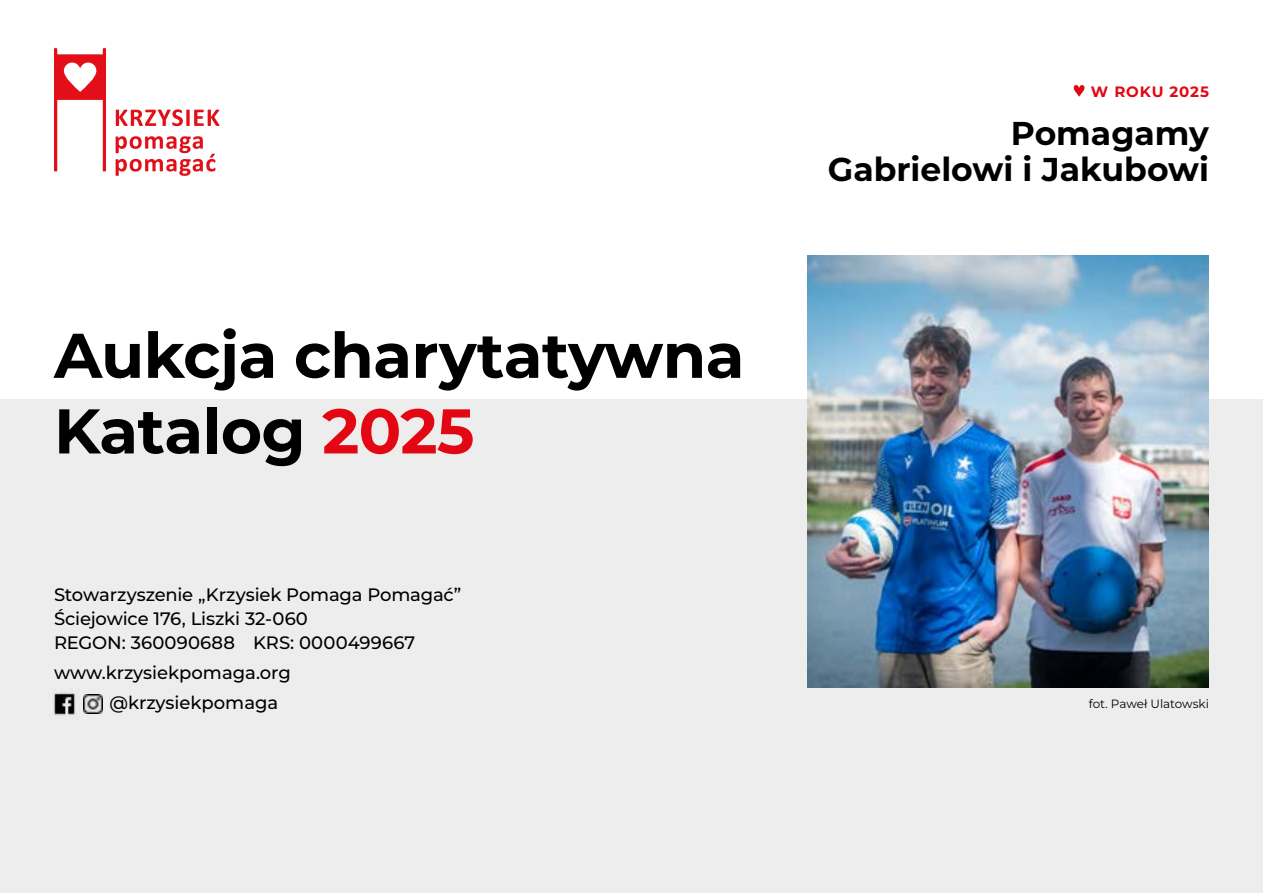
<style>
.page{position:relative;width:1263px;height:893px;background:#fff}
.page>*{position:absolute;margin:0;border:0;box-sizing:border-box;transform-origin:0 0}
.H1_bold_22_26{font:700 63px "Montserrat";letter-spacing:-.01em;color:#000}
.H2_40_52_5{font:700 33px/36px "Montserrat";color:#000;text-align:right}
.p_8_12{font:500 18px "Montserrat";letter-spacing:-.005em;color:#000}
.P_8_12{font:500 18px "Montserrat";color:#000}
.Category_line_12_17_5{font:700 15px "Montserrat";letter-spacing:.06em;color:#e30613}
.opis_aukcji_1{font:12px "Montserrat";letter-spacing:-.005em;color:#000}
.s1{color:#e30613}
</style>
<div class="page">
<div style="left:0;top:400px;width:1263px;height:493px;background:#ededed"></div>
<svg style="left:1074px;top:85px;width:10px;height:12px"></svg>
<img style="left:808px;top:255px;width:401px;height:432px">
<img style="left:53px;top:690px;width:25px;height:30px">
<img style="left:84px;top:695px;width:19px;height:19px">
<svg style="left:54px;top:48px;width:165px;height:128px"></svg>
<p class="H1_bold_22_26" style="left:54px;top:310px;width:692px">Aukcja charytatywna</p>
<p class="H1_bold_22_26" style="left:54px;top:386px;width:422px">Katalog <span class="s1">2025</span></p>
<p class="p_8_12" style="left:54px;top:582px;width:409px">Stowarzyszenie „Krzysiek Pomaga Pomagać”</p>
<p class="p_8_12" style="left:54px;top:606px;width:255px">Ściejowice 176, Liszki 32-060</p>
<p class="p_8_12" style="left:54px;top:630px;width:363px">REGON: 360090688 KRS: 0000499667</p>
<p class="P_8_12" style="left:54px;top:660px;width:238px">www.krzysiekpomaga.org</p>
<p class="P_8_12" style="left:109px;top:690px;width:170px">@krzysiekpomaga</p>
<p class="Category_line_12_17_5" style="left:1091px;top:81px;width:120px">W ROKU 2025</p>
<p class="H2_40_52_5" style="left:828px;top:113px;width:383px">Pomagamy<br>Gabrielowi i Jakubowi</p>
<p class="opis_aukcji_1" style="left:1089px;top:695px;width:122px">fot. Paweł Ulatowski</p>
</div>
